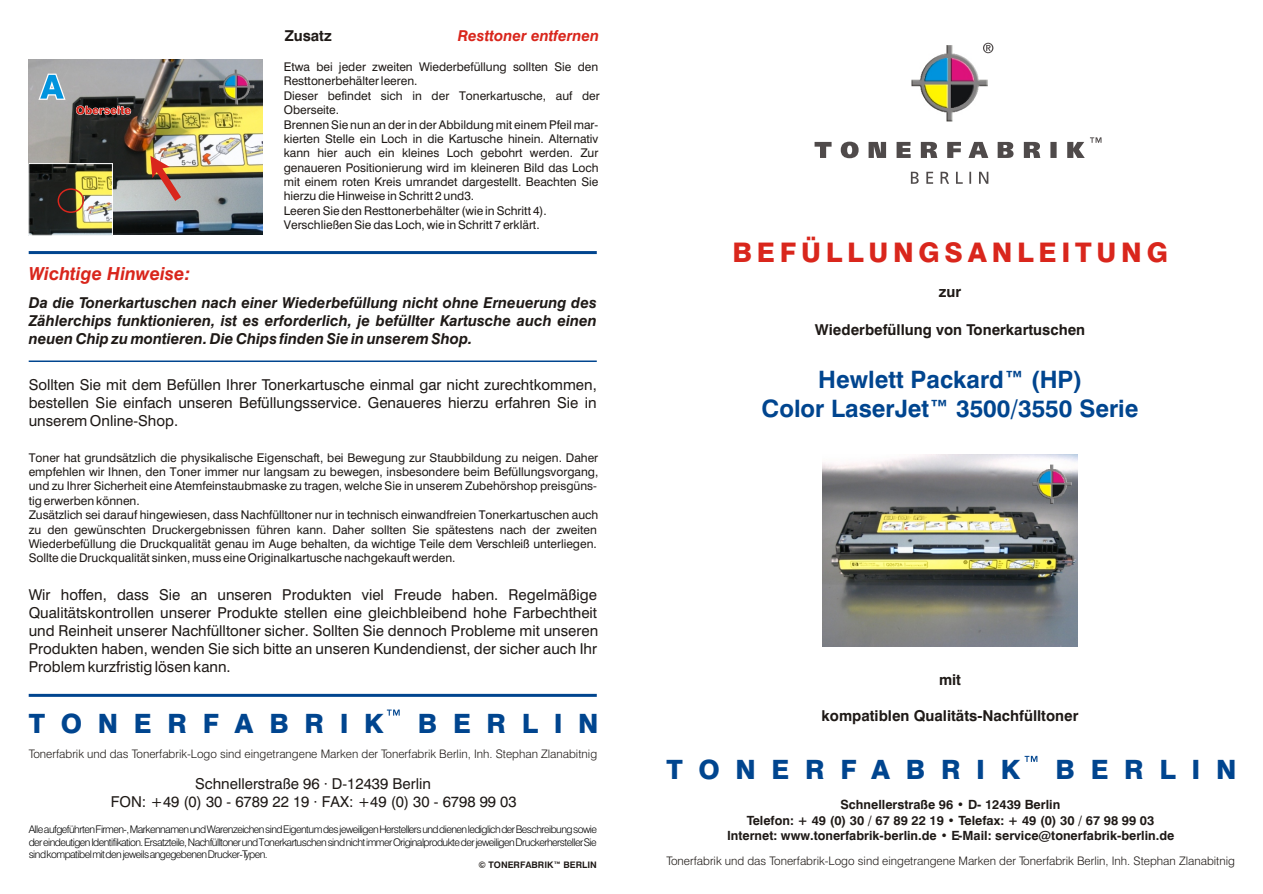
<style>
.page{position:relative;width:1263px;height:894px;background:#fff}
.page>*{position:absolute;margin:0;border:0;box-sizing:border-box;transform-origin:0 0}
.t1{font:800 27px "Swiss 721 BT";letter-spacing:.175em;color:#d9261c}
.t2{font:800 26.55px "Swiss 721 BT";letter-spacing:.59em;color:#00458f}
.t3{font:700 24px/28.8px "Swiss 721 BT";color:#00458f;text-align:center}
.t4{font:italic 700 18px "Swiss 721 BT";color:#d9261c}
.t5{font:15px/18px "Swiss 721 BT";color:#1f1a17;text-align:justify}
.t6{font:italic 700 15px/18.1px "Swiss 721 BT";color:#1f1a17;text-align:justify}
.t7{font:700 15px "Swiss 721 BT";color:#1f1a17}
.t8{font:italic 700 15px "Swiss 721 BT";color:#d9261c}
.t9{font:700 12.75px/15.3px "Swiss 721 BT";color:#1f1a17;text-align:center}
.t10{font:12px/14.4px "Swiss 721 BT";color:#1f1a17}
.t11{font:300 11.7px "Swiss 721 BT";color:#1f1a17}
.t12{font:300 10.5px/12.6px "Swiss 721 BT";letter-spacing:-.055em;color:#000;text-align:justify}
.t13{font:700 9px "Swiss 721 BT";color:#1f1a17}
</style>
<div class="page">
<img style="left:822px;top:455px;width:256px;height:191px">
<img style="left:912px;top:45px;width:76px;height:76px">
<svg style="left:911px;top:172px;width:77px;height:12px"></svg>
<svg style="left:815px;top:137px;width:287px;height:21px"></svg>
<svg style="left:983px;top:43px;width:10px;height:10px"></svg>
<svg style="left:1025px;top:756px;width:12px;height:6px"></svg>
<img style="left:1033px;top:465px;width:38px;height:38px">
<img style="left:29px;top:59px;width:234px;height:176px">
<img style="left:219px;top:70px;width:35px;height:35px">
<svg style="left:150px;top:156px;width:31px;height:45px"></svg>
<svg style="left:76px;top:105px;width:55px;height:10px"></svg>
<svg style="left:38px;top:74px;width:28px;height:26px"></svg>
<img style="left:31px;top:165px;width:80px;height:68px">
<div style="left:29px;top:163px;width:84px;height:72px;border:1px solid #fff"></div>
<div style="left:58px;top:188px;width:26px;height:25px;border:2px solid #d9261c;border-radius:50%"></div>
<hr style="left:29px;top:251px;width:568px;height:3px;background:#00458f">
<hr style="left:29px;top:361px;width:568px;height:1px;background:#00458f">
<svg style="left:387px;top:710px;width:13px;height:6px"></svg>
<hr style="left:29px;top:694px;width:568px;height:3px;background:#00458f">
<h3 class="t4" style="left:29px;top:266px;width:163px">Wichtige Hinweise:</h3>
<p class="t7" style="left:285px;top:29px;width:48px">Zusatz</p>
<p class="t8" style="left:458px;top:30px;width:143px">Resttoner entfernen</p>
<p class="t10" style="left:284px;top:61px;width:318px">Etwa bei jeder zweiten Wiederbefüllung sollten Sie den Resttonerbehälter leeren.<br>Dieser befindet sich in der Tonerkartusche, auf der Oberseite.<br>Brennen Sie nun an der in der Abbildung mit einem Pfeil mar&shy;kierten Stelle ein Loch in die Kartusche hinein. Alternativ kann hier auch ein kleines Loch gebohrt werden. Zur genaueren Positionierung wird im kleineren Bild das Loch mit einem roten Kreis umrandet dargestellt. Beachten Sie hierzu die Hinweise in Schritt 2 und3.<br>Leeren Sie den Resttonerbehälter (wie in Schritt 4).<br>Verschließen Sie das Loch, wie in Schritt 7 erklärt.</p>
<p class="t6" style="left:29px;top:295px;width:570px">Da die Tonerkartuschen nach einer Wiederbefüllung nicht ohne Erneuerung des Zählerchips funktionieren, ist es erforderlich, je befüllter Kartusche auch einen neuen Chip zu montieren. Die Chips finden Sie in unserem Shop.</p>
<p class="t5" style="left:29px;top:377px;width:570px">Sollten Sie mit dem Befüllen Ihrer Tonerkartusche einmal gar nicht zurechtkommen, bestellen Sie einfach unseren Befüllungsservice. Genaueres hierzu erfahren Sie in unserem Online-Shop.</p>
<p class="t10" style="left:29px;top:451px;width:571px">Toner hat grundsätzlich die physikalische Eigenschaft, bei Bewegung zur Staubbildung zu neigen. Daher empfehlen wir Ihnen, den Toner immer nur langsam zu bewegen, insbesondere beim Befüllungsvorgang, und zu Ihrer Sicherheit eine Atemfeinstaubmaske zu tragen, welche Sie in unserem Zubehörshop preisgüns&shy;tig erwerben können.<br>Zusätzlich sei darauf hingewiesen, dass Nachfülltoner nur in technisch einwandfreien Tonerkartuschen auch zu den gewünschten Druckergebnissen führen kann. Daher sollten Sie spätestens nach der zweiten Wiederbefüllung die Druckqualität genau im Auge behalten, da wichtige Teile dem Verschleiß unterliegen.<br>Sollte die Druckqualität sinken, muss eine Originalkartusche nachgekauft werden.</p>
<p class="t5" style="left:29px;top:587px;width:571px">Wir hoffen, dass Sie an unseren Produkten viel Freude haben. Regelmäßige Qualitätskontrollen unserer Produkte stellen eine gleichbleibend hohe Farbechtheit und Reinheit unserer Nachfülltoner sicher. Sollten Sie dennoch Probleme mit unseren Produkten haben, wenden Sie sich bitte an unseren Kundendienst, der sicher auch Ihr Problem kurzfristig lösen kann.</p>
<h2 class="t2" style="left:29px;top:713px;width:356px">TONERFABRIK</h2>
<h2 class="t2" style="left:418px;top:713px;width:182px">BERLIN</h2>
<p class="t11" style="left:29px;top:749px;width:570px">Tonerfabrik und das Tonerfabrik-Logo sind eingetrangene Marken der Tonerfabrik Berlin, Inh. Stephan Zlanabitnig</p>
<p class="t5" style="left:111px;top:776px;width:407px;text-align:center">Schnellerstraße 96 · D-12439 Berlin<br>FON: +49 (0) 30 - 6789 22 19 · FAX: +49 (0) 30 - 6798 99 03</p>
<p class="t12" style="left:29px;top:824px;width:570px">Alle aufgeführten Firmen-, Markennamen und Warenzeichen sind Eigentum des jeweiligen Herstellers und dienen lediglich der Beschreibung sowie der eindeutigen Identifikation. Ersatzteile, Nachfülltoner und Tonerkartuschen sind nicht immer Originalprodukte der jeweiligen Druckerhersteller. Sie sind kompatibel mit den jeweils angegebenen Drucker-Typen.</p>
<p class="t13" style="left:479px;top:862px;width:120px">© TONERFABRIK™ BERLIN</p>
<h1 class="t1" style="left:733px;top:242px;width:437px">BEFÜLLUNGSANLEITUNG</h1>
<p class="t7" style="left:939px;top:285px;width:24px">zur</p>
<p class="t7" style="left:815px;top:324px;width:272px">Wiederbefüllung von Tonerkartuschen</p>
<h3 class="t3" style="left:762px;top:368px;width:378px">Hewlett Packard™ (HP)<br>Color LaserJet™ 3500/3550 Serie</h3>
<p class="t7" style="left:939px;top:673px;width:24px">mit</p>
<p class="t7" style="left:822px;top:709px;width:258px">kompatiblen Qualitäts-Nachfülltoner</p>
<h2 class="t2" style="left:666px;top:759px;width:355px">TONERFABRIK</h2>
<h2 class="t2" style="left:1056px;top:759px;width:182px">BERLIN</h2>
<p class="t9" style="left:727px;top:798px;width:449px">Schnellerstraße 96 • D- 12439 Berlin<br>Telefon: + 49 (0) 30 / 67 89 22 19 • Telefax: + 49 (0) 30 / 67 98 99 03<br>Internet: www.tonerfabrik-berlin.de • E-Mail: service@tonerfabrik-berlin.de</p>
<p class="t11" style="left:666px;top:856px;width:570px">Tonerfabrik und das Tonerfabrik-Logo sind eingetrangene Marken der Tonerfabrik Berlin, Inh. Stephan Zlanabitnig</p>
</div>
